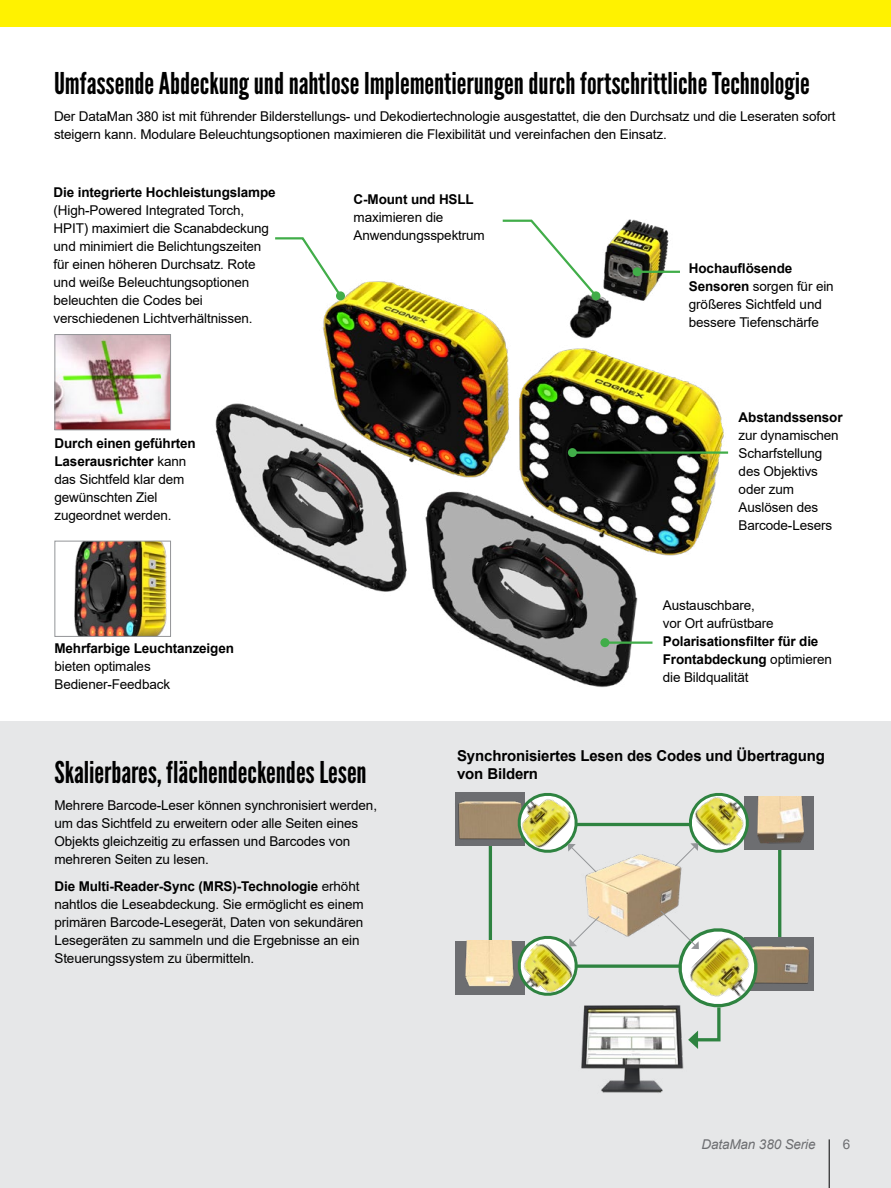
<style>
.page{position:relative;width:891px;height:1188px;background:#fff}
.page>*{position:absolute;margin:0;border:0;box-sizing:border-box;transform-origin:0 0}
.t1{font:30px "League Gothic";color:#000}
.t2{font:700 15px/18px "Arial";letter-spacing:-.01em;color:#000}
.t3{font:13.5px/18px "Arial";letter-spacing:-.01em;color:#000}
.t4{font:700 13.5px/18px "Arial";letter-spacing:-.01em;color:#000}
.t5{font:italic 13.5px "Arial";letter-spacing:-.01em;color:#6d6e71}
.t6{font:13.5px "Arial";color:#6d6e71}
.s1{font-weight:700}
.s2{font-weight:400}
</style>
<div class="page">
<div style="left:0;top:722px;width:891px;height:466px;background:#e6e7e8"></div>
<div style="left:489px;top:823px;width:292px;height:145px;border:3px solid #2e8340"></div>
<div style="left:744px;top:796px;width:70px;height:54px;background:#6d6e71"></div>
<img style="left:757px;top:796px;width:47px;height:48px">
<img style="left:455px;top:941px;width:57px;height:54px">
<div style="left:455px;top:792px;width:70px;height:54px;background:#6d6e71"></div>
<img style="left:458px;top:801px;width:58px;height:39px">
<div style="left:744px;top:937px;width:70px;height:54px;background:#6d6e71"></div>
<img style="left:760px;top:946px;width:50px;height:38px">
<img style="left:585px;top:854px;width:97px;height:83px">
<img style="left:133px;top:219px;width:596px;height:469px">
<svg style="left:273px;top:236px;width:71px;height:63px"></svg>
<div style="left:336px;top:291px;width:9px;height:9px;background:#41ad49;border-radius:50%"></div>
<img style="left:581px;top:1005px;width:103px;height:88px">
<img style="left:516px;top:793px;width:81px;height:80px">
<img style="left:512px;top:915px;width:88px;height:81px">
<img style="left:674px;top:793px;width:75px;height:74px">
<svg style="left:660px;top:910px;width:100px;height:139px"></svg>
<img style="left:56px;top:336px;width:113px;height:92px">
<div style="left:54px;top:334px;width:117px;height:96px;border:1px solid #939598"></div>
<svg style="left:500px;top:219px;width:99px;height:80px"></svg>
<div style="left:591px;top:291px;width:9px;height:9px;background:#41ad49;border-radius:50%"></div>
<hr style="left:637px;top:271px;width:43px;height:2px;background:#41ad49">
<div style="left:633px;top:267px;width:9px;height:9px;background:#41ad49;border-radius:50%"></div>
<hr style="left:572px;top:451px;width:156px;height:3px;background:#41ad49">
<div style="left:568px;top:448px;width:9px;height:9px;background:#41ad49;border-radius:50%"></div>
<img style="left:74px;top:543px;width:95px;height:92px">
<div style="left:54px;top:541px;width:117px;height:96px;border:1px solid #939598"></div>
<hr style="left:605px;top:642px;width:47px;height:2px;background:#41ad49">
<div style="left:600px;top:638px;width:9px;height:9px;background:#41ad49;border-radius:50%"></div>
<hr style="left:829px;top:1139px;width:1px;height:49px;background:#000">
<div style="left:0;top:0;width:891px;height:27px;background:#fff200"></div>
<h1 class="t1" style="left:54px;top:65px;width:757px">Umfassende Abdeckung und nahtlose Implementierungen durch fortschrittliche Technologie</h1>
<p class="t3" style="left:54px;top:107px;width:783px">Der DataMan 380 ist mit führender Bilderstellungs- und Dekodiertechnologie ausgestattet, die den Durchsatz und die Leseraten sofort steigern kann. Modulare Beleuchtungsoptionen maximieren die Flexibilität und vereinfachen den Einsatz.</p>
<p class="t4" style="left:54px;top:183px;width:224px">Die integrierte Hochleistungslampe</p>
<p class="t3" style="left:54px;top:201px;width:217px">(High-Powered Integrated Torch, HPIT) maximiert die Scanabdeckung und minimiert die Belichtungszeiten für einen höheren Durchsatz. Rote und weiße Beleuchtungsoptionen beleuchten die Codes bei verschiedenen Lichtverhältnissen.</p>
<p class="t3" style="left:55px;top:435px;width:143px"><span class="s1">Durch einen geführten<br>Laserausrichter</span> kann das Sichtfeld klar dem gewünschten Ziel zugeordnet werden.</p>
<p class="t4" style="left:55px;top:639px;width:181px">Mehrfarbige Leuchtanzeigen</p>
<p class="t3" style="left:55px;top:657px;width:117px">bieten optimales<br>Bediener-Feedback</p>
<p class="t4" style="left:354px;top:191px;width:122px">C-Mount und HSLL</p>
<p class="t3" style="left:354px;top:209px;width:133px">maximieren die<br>Anwendungsspektrum</p>
<p class="t3" style="left:689px;top:259px;width:146px"><span class="s1">Hochauflösende<br>Sensoren</span> sorgen für ein größeres Sichtfeld und bessere Tiefenschärfe</p>
<p class="t4" style="left:739px;top:409px;width:106px">Abstandssensor</p>
<p class="t3" style="left:739px;top:426px;width:102px">zur dynamischen<br>Scharfstellung des Objektivs oder zum<br>Auslösen des<br>Barcode-Lesers</p>
<p class="t3" style="left:663px;top:596px;width:112px">Austauschbare, vor Ort aufrüstbare</p>
<p class="t4" style="left:663px;top:633px;width:171px">Polarisationsfilter für die<br>Frontabdeckung <span class="s2">optimieren die Bildqualität</span></p>
<h1 class="t1" style="left:54px;top:754px;width:314px">Skalierbares, flächendeckendes Lesen</h1>
<p class="t3" style="left:54px;top:796px;width:324px">Mehrere Barcode-Leser können synchronisiert werden, um das Sichtfeld zu erweitern oder alle Seiten eines Objekts gleichzeitig zu erfassen und Barcodes von mehreren Seiten zu lesen.</p>
<p class="t3" style="left:54px;top:877px;width:311px"><span class="s1">Die Multi-Reader-Sync (MRS)-Technologie</span> erhöht nahtlos die Leseabdeckung. Sie ermöglicht es einem primären Barcode-Lesegerät, Daten von sekundären Lesegeräten zu sammeln und die Ergebnisse an ein Steuerungssystem zu übermitteln.</p>
<p class="t2" style="left:457px;top:747px;width:370px">Synchronisiertes Lesen des Codes und Übertragung von Bildern</p>
<p class="t5" style="left:702px;top:1136px;width:116px">DataMan 380 Serie</p>
<p class="t6" style="left:843px;top:1135px;width:9px">6</p>
</div>
